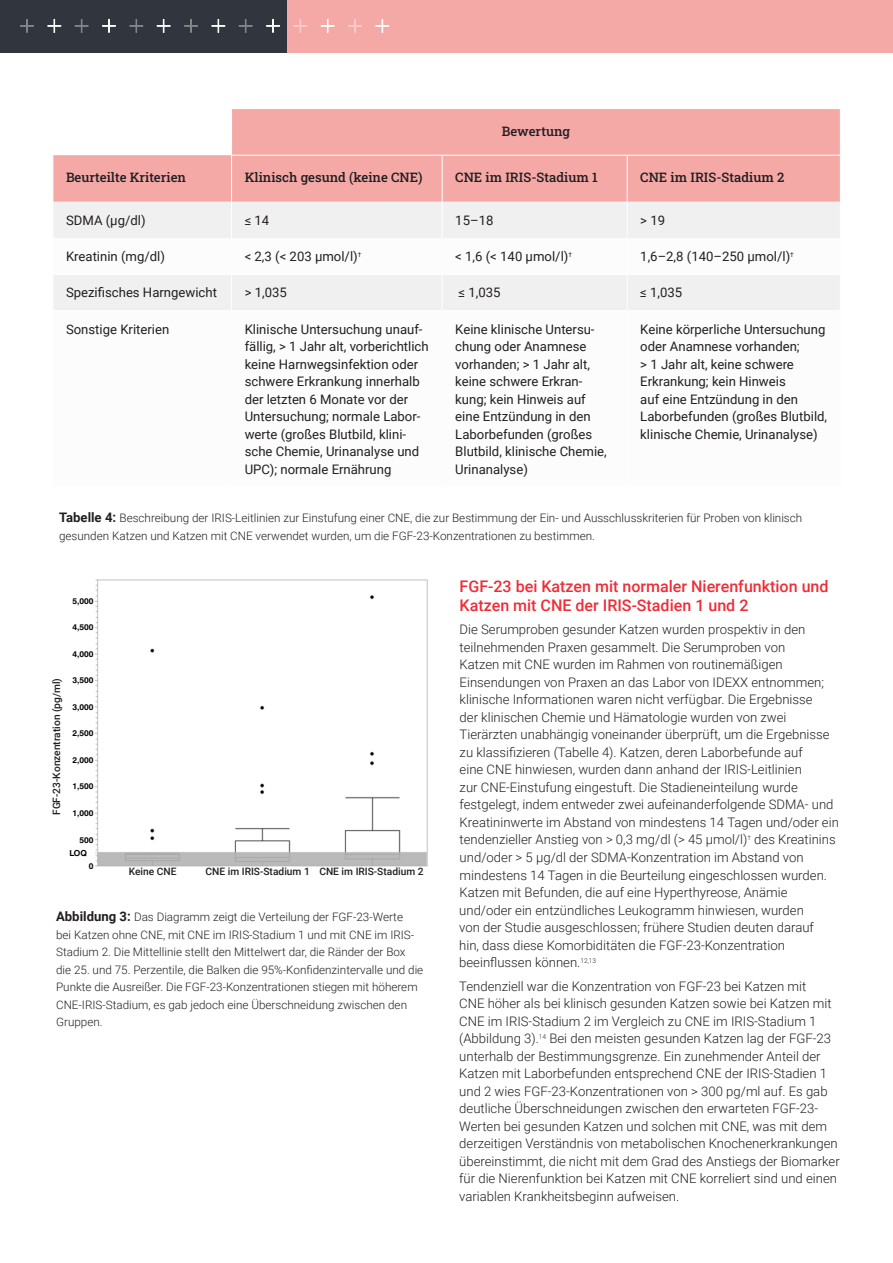
<style>
.page{position:relative;width:893px;height:1263px;background:#fff}
.page>*{position:absolute;margin:0;border:0;box-sizing:border-box;transform-origin:0 0}
.Body{font:500 16.05px/18.9px "Roboto";color:#f02d37}
.Body-2{font:300 13.2px/17.5px "Roboto";color:#231f20}
.t1{font:13.2px/17.5px "Roboto";color:#231f20}
.t2{font:500 13.2px "Roboto Slab";color:#231f20}
.t3{font:300 11.7px/17.5px "Roboto";color:#231f20}
.Paragraph_headings{font:500 10.2px "Roboto";color:#231f20}
.t4{font:700 9.9px "Swiss 721 BT";color:#000}
.t5{font:500 9.9px "Swiss 721 BT";color:#000}
.t6{font:700 8.25px "Swiss 721 BT";color:#000}
.s1{font-weight:700;font-size:13.2px}
</style>
<div class="page">
<div style="left:287px;top:0;width:606px;height:52px;background:#f4a9a7"></div>
<div style="left:0;top:0;width:287px;height:52px;background:#31353d"></div>
<svg style="left:375px;top:19px;width:14px;height:14px"></svg>
<svg style="left:348px;top:19px;width:14px;height:14px"></svg>
<svg style="left:321px;top:19px;width:14px;height:14px"></svg>
<svg style="left:293px;top:19px;width:14px;height:14px"></svg>
<svg style="left:266px;top:19px;width:14px;height:14px"></svg>
<svg style="left:239px;top:19px;width:14px;height:14px"></svg>
<svg style="left:211px;top:19px;width:14px;height:14px"></svg>
<svg style="left:184px;top:19px;width:14px;height:14px"></svg>
<svg style="left:157px;top:19px;width:14px;height:14px"></svg>
<svg style="left:129px;top:19px;width:14px;height:14px"></svg>
<svg style="left:102px;top:19px;width:14px;height:14px"></svg>
<svg style="left:75px;top:19px;width:14px;height:14px"></svg>
<svg style="left:47px;top:19px;width:14px;height:14px"></svg>
<svg style="left:20px;top:19px;width:14px;height:14px"></svg>
<svg style="left:54px;top:109px;width:786px;height:93px;background:#f5b3b1"></svg>
<div style="left:54px;top:202px;width:786px;height:36px;background:#f0f0f0"></div>
<div style="left:54px;top:275px;width:786px;height:35px;background:#f0f0f0"></div>
<hr style="left:231px;top:156px;width:1px;height:46px;background:#fff">
<hr style="left:231px;top:202px;width:1px;height:36px;background:#fff">
<hr style="left:231px;top:275px;width:1px;height:35px;background:#fff">
<hr style="left:442px;top:156px;width:1px;height:46px;background:#fff">
<hr style="left:627px;top:156px;width:1px;height:46px;background:#fff">
<hr style="left:442px;top:202px;width:1px;height:36px;background:#fff">
<hr style="left:627px;top:202px;width:1px;height:36px;background:#fff">
<hr style="left:442px;top:275px;width:1px;height:35px;background:#fff">
<hr style="left:627px;top:275px;width:1px;height:35px;background:#fff">
<hr style="left:231px;top:109px;width:1px;height:46px;background:#fff">
<hr style="left:231px;top:155px;width:211px;height:1px;background:#fff">
<hr style="left:442px;top:155px;width:185px;height:1px;background:#fff">
<hr style="left:627px;top:155px;width:214px;height:1px;background:#fff">
<img style="left:95px;top:579px;width:333px;height:288px">
<p class="t2" style="left:502px;top:122px;width:70px">Bewertung</p>
<p class="t2" style="left:66px;top:168px;width:122px">Beurteilte Kriterien</p>
<p class="t2" style="left:245px;top:168px;width:179px">Klinisch gesund (keine CNE)</p>
<p class="t2" style="left:455px;top:168px;width:144px">CNE im IRIS-Stadium 1</p>
<p class="t2" style="left:640px;top:168px;width:146px">CNE im IRIS-Stadium 2</p>
<p class="t1" style="left:66px;top:211px;width:81px">SDMA (µg/dl)</p>
<p class="t1" style="left:245px;top:211px;width:26px">≤ 14</p>
<p class="t1" style="left:455px;top:211px;width:40px">15–18</p>
<p class="t1" style="left:640px;top:211px;width:26px">&gt; 19</p>
<p class="t1" style="left:66px;top:247px;width:101px">Kreatinin (mg/dl)</p>
<p class="t1" style="left:245px;top:247px;width:118px">&lt; 2,3 (&lt; 203 µmol/l)<sup>†</sup></p>
<p class="t1" style="left:455px;top:247px;width:118px">&lt; 1,6 (&lt; 140 µmol/l)<sup>†</sup></p>
<p class="t1" style="left:640px;top:247px;width:155px">1,6–2,8 (140–250 µmol/l)<sup>†</sup></p>
<p class="t1" style="left:66px;top:283px;width:152px">Spezifisches Harngewicht</p>
<p class="t1" style="left:245px;top:283px;width:44px">&gt; 1,035</p>
<p class="t1" style="left:459px;top:283px;width:44px">≤ 1,035</p>
<p class="t1" style="left:640px;top:283px;width:44px">≤ 1,035</p>
<p class="t1" style="left:66px;top:320px;width:105px">Sonstige Kriterien</p>
<p class="t1" style="left:245px;top:320px;width:185px">Klinische Untersuchung unauf&shy;fällig, &gt; 1 Jahr alt, vorberichtlich keine Harnwegsinfektion oder schwere Erkrankung innerhalb der letzten 6 Monate vor der<br>Untersuchung; normale Labor&shy;werte (großes Blutbild, klini&shy;sche Chemie, Urinanalyse und<br>UPC); normale Ernährung</p>
<p class="t1" style="left:455px;top:320px;width:153px">Keine klinische Untersu&shy;chung oder Anamnese vorhanden; &gt; 1 Jahr alt, keine schwere Erkran&shy;kung; kein Hinweis auf eine Entzündung in den<br>Laborbefunden (großes<br>Blutbild, klinische Chemie,<br>Urinanalyse)</p>
<p class="t1" style="left:640px;top:320px;width:188px">Keine körperliche Untersuchung oder Anamnese vorhanden;<br>&gt; 1 Jahr alt, keine schwere<br>Erkrankung; kein Hinweis<br>auf eine Entzündung in den<br>Laborbefunden (großes Blutbild, klinische Chemie, Urinanalyse)</p>
<p class="t3" style="left:59px;top:509px;width:745px"><span class="s1">Tabelle 4:</span> Beschreibung der IRIS-Leitlinien zur Einstufung einer CNE, die zur Bestimmung der Ein- und Ausschlusskriterien für Proben von klinisch gesunden Katzen und Katzen mit CNE verwendet wurden, um die FGF-23-Konzentrationen zu bestimmen.</p>
<p class="t6" style="left:72px;top:596px;width:23px">5,000</p>
<p class="t6" style="left:72px;top:622px;width:23px">4,500</p>
<p class="t6" style="left:72px;top:649px;width:23px">4,000</p>
<p class="t6" style="left:72px;top:675px;width:23px">3,500</p>
<p class="t6" style="left:72px;top:702px;width:23px">3,000</p>
<p class="t6" style="left:72px;top:728px;width:23px">2,500</p>
<p class="t6" style="left:72px;top:755px;width:23px">2,000</p>
<p class="t6" style="left:72px;top:781px;width:23px">1,500</p>
<p class="t6" style="left:72px;top:808px;width:23px">1,000</p>
<p class="t6" style="left:79px;top:835px;width:16px">500</p>
<p class="t6" style="left:89px;top:861px;width:6px">0</p>
<p class="t5" style="left:55px;top:802px;width:140px;rotate:-90deg">FGF-23 concentration (pg/mL)</p>
<p class="Paragraph_headings" style="left:49px;top:815px;width:139px;rotate:-90deg">FGF-23-Konzentration (pg/ml)</p>
<p class="t6" style="left:69px;top:848px;width:19px">LOQ</p>
<p class="Paragraph_headings" style="left:129px;top:864px;width:49px">Keine CNE</p>
<p class="Paragraph_headings" style="left:206px;top:864px;width:106px">CNE im IRIS-Stadium 1</p>
<p class="Paragraph_headings" style="left:319px;top:864px;width:106px">CNE im IRIS-Stadium 2</p>
<p class="t4" style="left:133px;top:867px;width:46px">Non-CKD</p>
<p class="t4" style="left:220px;top:867px;width:84px">IRIS CKD Stage 1</p>
<p class="t4" style="left:332px;top:867px;width:84px">IRIS CKD Stage 2</p>
<p class="t3" style="left:56px;top:908px;width:369px"><span class="s1">Abbildung 3:</span> Das Diagramm zeigt die Verteilung der FGF-23-Werte<br>bei Katzen ohne CNE, mit CNE im IRIS-Stadium 1 und mit CNE im IRIS-Stadium 2. Die Mittellinie stellt den Mittelwert dar, die Ränder der Box die 25. und 75. Perzentile, die Balken die 95%-Konfidenzintervalle und die Punkte die Ausreißer. Die FGF-23-Konzentrationen stiegen mit höherem CNE-IRIS-Stadium, es gab jedoch eine Überschneidung zwischen den Gruppen.</p>
<p class="Body" style="left:460px;top:576px;width:370px">FGF-23 bei Katzen mit normaler Nierenfunktion und<br>Katzen mit CNE der IRIS-Stadien 1 und 2</p>
<p class="Body-2" style="left:459px;top:620px;width:381px">Die Serumproben gesunder Katzen wurden prospektiv in den teilnehmenden Praxen gesammelt. Die Serumproben von<br>Katzen mit CNE wurden im Rahmen von routinemäßigen Einsendungen von Praxen an das Labor von IDEXX entnommen; klinische Informationen waren nicht verfügbar. Die Ergebnisse<br>der klinischen Chemie und Hämatologie wurden von zwei Tierärzten unabhängig voneinander überprüft, um die Ergebnisse zu klassifizieren (Tabelle 4). Katzen, deren Laborbefunde auf<br>eine CNE hinwiesen, wurden dann anhand der IRIS-Leitlinien<br>zur CNE-Einstufung eingestuft. Die Stadieneinteilung wurde festgelegt, indem entweder zwei aufeinanderfolgende SDMA- und Kreatininwerte im Abstand von mindestens 14 Tagen und/oder ein tendenzieller Anstieg von &gt; 0,3 mg/dl (&gt; 45 µmol/l)<sup>†</sup> des Kreatinins und/oder &gt; 5 μg/dl der SDMA-Konzentration im Abstand von mindestens 14 Tagen in die Beurteilung eingeschlossen wurden.<br>Katzen mit Befunden, die auf eine Hyperthyreose, Anämie und/oder ein entzündliches Leukogramm hinwiesen, wurden<br>von der Studie ausgeschlossen; frühere Studien deuten darauf<br>hin, dass diese Komorbiditäten die FGF-23-Konzentration beeinflussen können.<sup>12,13</sup></p>
<p class="Body-2" style="left:459px;top:977px;width:382px">Tendenziell war die Konzentration von FGF-23 bei Katzen mit<br>CNE höher als bei klinisch gesunden Katzen sowie bei Katzen mit CNE im IRIS-Stadium 2 im Vergleich zu CNE im IRIS-Stadium 1 (Abbildung 3).<sup>14</sup> Bei den meisten gesunden Katzen lag der FGF-23 unterhalb der Bestimmungsgrenze. Ein zunehmender Anteil der Katzen mit Laborbefunden entsprechend CNE der IRIS-Stadien 1 und 2 wies FGF-23-Konzentrationen von &gt; 300 pg/ml auf. Es gab deutliche Überschneidungen zwischen den erwarteten FGF-23- Werten bei gesunden Katzen und solchen mit CNE, was mit dem derzeitigen Verständnis von metabolischen Knochenerkrankungen übereinstimmt, die nicht mit dem Grad des Anstiegs der Biomarker für die Nierenfunktion bei Katzen mit CNE korreliert sind und einen variablen Krankheitsbeginn aufweisen.</p>
</div>
